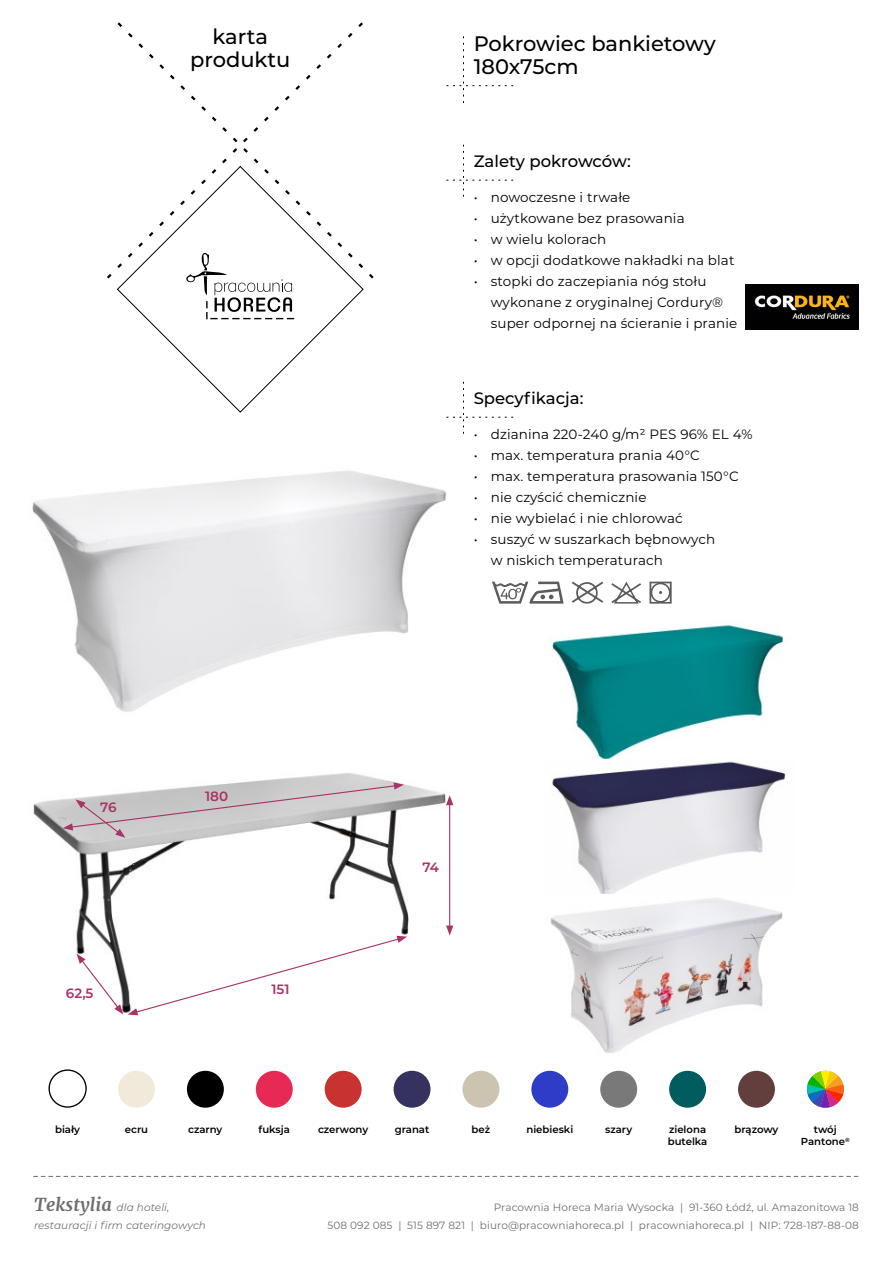
<style>
.page{position:relative;width:893px;height:1263px;background:#fff}
.page>*{position:absolute;margin:0;border:0;box-sizing:border-box;transform-origin:0 0}
.t1{font:500 21px/22.5px "Montserrat";color:#000}
.t2{font:500 16.5px "Montserrat";color:#000}
.t3{font:13.5px/21px "Montserrat";letter-spacing:.01em;color:#000}
.t4{font:600 13.5px "Montserrat";color:#a93267}
.t5{font:10.5px/18px "Montserrat";letter-spacing:.01em;color:#706f6f;text-align:right}
.t6{font:italic 10.5px/18px "Montserrat";letter-spacing:.01em;color:#706f6f}
.t7{font:600 10.2px/12.1px "Montserrat";color:#000}
.s1{font-family:"Merriweather";font-weight:700;font-size:18px}
</style>
<div class="page">
<img style="left:32px;top:471px;width:414px;height:241px">
<img style="left:33px;top:773px;width:421px;height:243px">
<img style="left:551px;top:624px;width:233px;height:135px">
<img style="left:552px;top:761px;width:234px;height:133px">
<img style="left:550px;top:898px;width:233px;height:155px">
<svg style="left:117px;top:281px;width:247px;height:132px"></svg>
<svg style="left:117px;top:22px;width:257px;height:259px"></svg>
<svg style="left:446px;top:36px;width:67px;height:67px"></svg>
<svg style="left:446px;top:145px;width:67px;height:52px"></svg>
<svg style="left:446px;top:382px;width:67px;height:52px"></svg>
<svg style="left:33px;top:1176px;width:825px;height:1px"></svg>
<svg style="left:492px;top:582px;width:72px;height:22px"></svg>
<svg style="left:611px;top:582px;width:30px;height:22px"></svg>
<svg style="left:572px;top:582px;width:31px;height:22px"></svg>
<svg style="left:649px;top:582px;width:23px;height:22px"></svg>
<img style="left:746px;top:285px;width:112px;height:44px">
<hr style="left:449px;top:803px;width:1px;height:125px;background:#a93267">
<svg style="left:446px;top:925px;width:7px;height:10px"></svg>
<svg style="left:446px;top:795px;width:7px;height:10px"></svg>
<svg style="left:77px;top:936px;width:330px;height:79px"></svg>
<svg style="left:63px;top:782px;width:341px;height:56px"></svg>
<div style="left:48px;top:1069px;width:39px;height:39px;border:1px solid #000;border-radius:50%"></div>
<div style="left:118px;top:1071px;width:37px;height:37px;background:#f1eada;border-radius:50%"></div>
<div style="left:187px;top:1071px;width:37px;height:37px;background:#000;border-radius:50%"></div>
<div style="left:256px;top:1071px;width:37px;height:37px;background:#e72a55;border-radius:50%"></div>
<div style="left:325px;top:1071px;width:37px;height:37px;background:#c83332;border-radius:50%"></div>
<div style="left:394px;top:1071px;width:36px;height:37px;background:#363260;border-radius:50%"></div>
<div style="left:462px;top:1071px;width:37px;height:37px;background:#ccc4b0;border-radius:50%"></div>
<div style="left:531px;top:1071px;width:37px;height:37px;background:#2e3cc8;border-radius:50%"></div>
<div style="left:600px;top:1071px;width:37px;height:37px;background:#787978;border-radius:50%"></div>
<div style="left:669px;top:1071px;width:37px;height:37px;background:#005c5e;border-radius:50%"></div>
<div style="left:738px;top:1071px;width:37px;height:37px;background:#623f3c;border-radius:50%"></div>
<svg style="left:807px;top:1071px;width:37px;height:37px"></svg>
<h1 class="t1" style="left:190px;top:25px;width:102px;text-align:center">karta produktu</h1>
<p class="t4" style="left:100px;top:798px;width:18px">76</p>
<p class="t4" style="left:205px;top:786px;width:25px">180</p>
<p class="t4" style="left:66px;top:983px;width:29px">62,5</p>
<p class="t4" style="left:271px;top:980px;width:20px">151</p>
<h1 class="t1" style="left:474px;top:32px;width:244px">Pokrowiec bankietowy<br>180x75cm</h1>
<p class="t2" style="left:474px;top:150px;width:159px">Zalety pokrowców:</p>
<p class="t3" style="left:474px;top:186px;width:158px">• nowoczesne i trwałe</p>
<p class="t3" style="left:474px;top:207px;width:212px">• użytkowane bez prasowania</p>
<p class="t3" style="left:474px;top:228px;width:134px">• w wielu kolorach</p>
<p class="t3" style="left:474px;top:249px;width:262px">• w opcji dodatkowe nakładki na blat</p>
<p class="t3" style="left:491px;top:270px;width:248px;text-indent:-17px">• stopki do zaczepiania nóg stołu wykonane z oryginalnej Cordury® super odpornej na ścieranie i pranie</p>
<p class="t2" style="left:474px;top:387px;width:111px">Specyfikacja:</p>
<p class="t3" style="left:474px;top:423px;width:280px">• dzianina 220-240 g/m² PES 96% EL 4%</p>
<p class="t3" style="left:474px;top:444px;width:228px">• max. temperatura prania 40°C</p>
<p class="t3" style="left:474px;top:465px;width:267px">• max. temperatura prasowania 150°C</p>
<p class="t3" style="left:474px;top:486px;width:174px">• nie czyścić chemicznie</p>
<p class="t3" style="left:474px;top:507px;width:211px">• nie wybielać i nie chlorować</p>
<p class="t3" style="left:491px;top:528px;width:226px;text-indent:-17px">• suszyć w suszarkach bębnowych w niskich temperaturach</p>
<p class="t4" style="left:422px;top:857px;width:18px">74</p>
<p class="t7" style="left:55px;top:1123px;width:26px">biały</p>
<p class="t7" style="left:125px;top:1123px;width:25px">ecru</p>
<p class="t7" style="left:188px;top:1123px;width:36px">czarny</p>
<p class="t7" style="left:259px;top:1123px;width:33px">fuksja</p>
<p class="t7" style="left:318px;top:1123px;width:52px">czerwony</p>
<p class="t7" style="left:395px;top:1123px;width:36px">granat</p>
<p class="t7" style="left:472px;top:1123px;width:20px">beż</p>
<p class="t7" style="left:526px;top:1123px;width:48px">niebieski</p>
<p class="t7" style="left:605px;top:1123px;width:29px">szary</p>
<p class="t7" style="left:668px;top:1123px;width:41px">zielona butelka</p>
<p class="t7" style="left:734px;top:1123px;width:46px">brązowy</p>
<p class="t7" style="left:801px;top:1123px;width:50px;text-align:center">twój<br>Pantone<sup>®</sup></p>
<p class="t6" style="left:34px;top:1198px;width:174px"><span class="s1">Tekstylia</span> dla hoteli, restauracji i firm cateringowych</p>
<p class="t5" style="left:327px;top:1198px;width:533px">Pracownia Horeca Maria Wysocka | 91-360 Łódź, ul. Amazonitowa 18<br>508 092 085 | 515 897 821 | biuro@pracowniahoreca.pl | pracowniahoreca.pl | NIP: 728-187-88-08</p>
</div>
